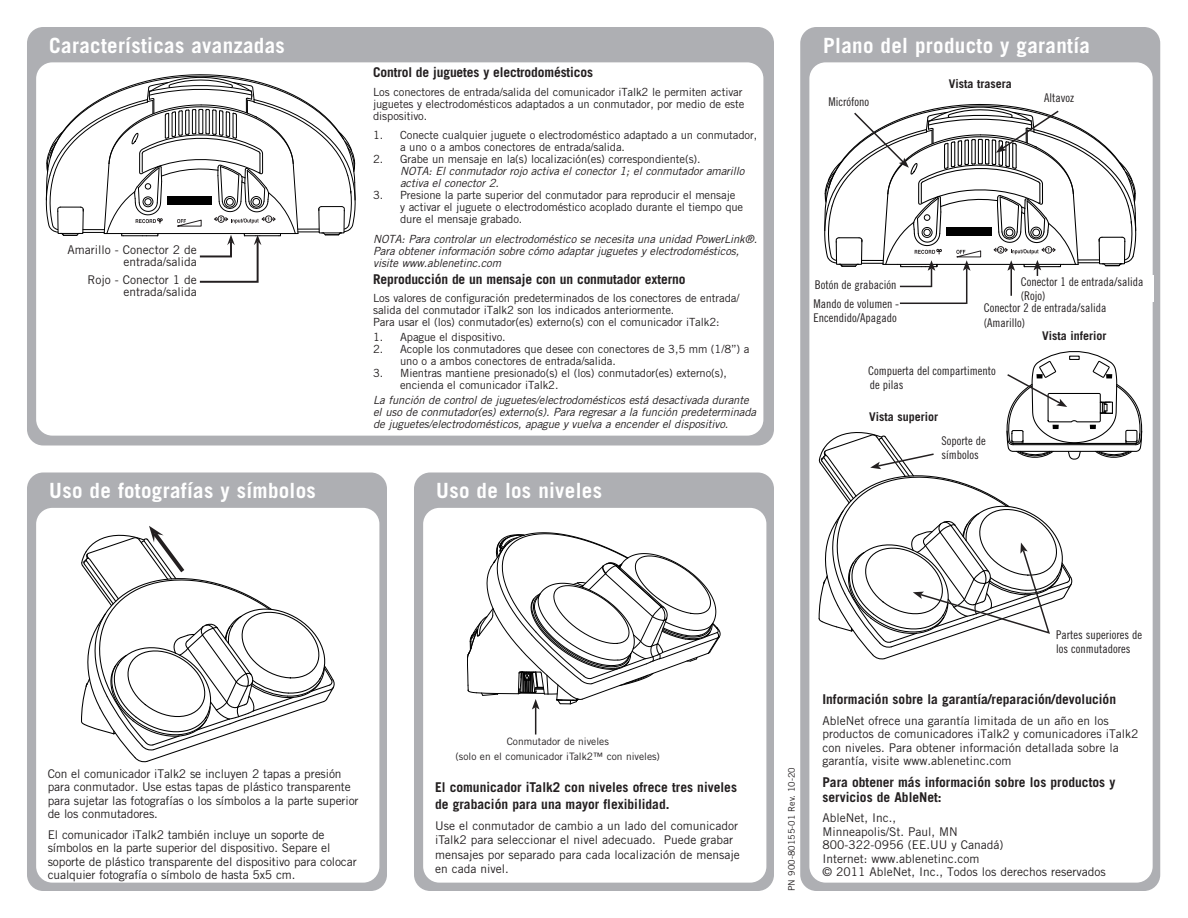
<style>
.page{position:relative;width:1188px;height:918px;background:#fff}
.page>*{position:absolute;margin:0;border:0;box-sizing:border-box;transform-origin:0 0}
.t1{font:700 21px "Trade Gothic LT Std";letter-spacing:.015em;color:#fff}
.t2{font:700 13.5px/15px "Trade Gothic LT Std";color:#231f20}
.secondary{font:12px/13.5px "Trade Gothic LT Std";color:#231f20}
.Captions{font:12px/14.4px "Trade Gothic LT Std Cn 18";color:#231f20}
.Captions-2{font:700 12px "Trade Gothic LT Std";color:#231f20}
.secondary-2{font:11.25px/12px "Trade Gothic LT Std";letter-spacing:-.01em;color:#231f20}
.Numbers{font:italic 11.25px/12px "Trade Gothic LT Std";letter-spacing:-.01em;color:#231f20}
.NOTES{font:italic 11.25px/12px "Trade Gothic LT Std";letter-spacing:-.01em;color:#231f20}
.t3{font:10.2px "Trade Gothic LT Std";color:#231f20}
.secondary-3{font:9px "Trade Gothic LT Std";color:#231f20}
.s1{font-style:normal}
</style>
<div class="page">
<div style="left:27px;top:27px;width:747px;height:419px;background:#aeafb3;border-radius:16px"></div>
<div style="left:36px;top:62px;width:727px;height:374px;background:#fff;border-radius:16px"></div>
<div style="left:800px;top:27px;width:360px;height:864px;background:#aeafb3;border-radius:16px"></div>
<div style="left:809px;top:62px;width:344px;height:821px;background:#fff;border-radius:16px"></div>
<div style="left:27px;top:472px;width:360px;height:419px;background:#aeafb3;border-radius:16px"></div>
<div style="left:36px;top:508px;width:343px;height:375px;background:#fff;border-radius:16px"></div>
<hr style="left:900px;top:303px;width:66px;height:1px;background:#231f20">
<hr style="left:966px;top:268px;width:1px;height:36px;background:#231f20">
<div style="left:1019px;top:276px;width:135px;height:26px;background:#fff"></div>
<hr style="left:1010px;top:268px;width:2px;height:28px;background:#231f20">
<div style="left:414px;top:472px;width:360px;height:419px;background:#aeafb3;border-radius:16px"></div>
<div style="left:423px;top:508px;width:343px;height:375px;background:#fff;border-radius:16px"></div>
<svg style="left:45px;top:74px;width:311px;height:209px"></svg>
<svg style="left:81px;top:526px;width:254px;height:237px"></svg>
<svg style="left:818px;top:351px;width:325px;height:309px"></svg>
<svg style="left:824px;top:104px;width:313px;height:183px"></svg>
<svg style="left:467px;top:532px;width:253px;height:203px"></svg>
<p class="t1" style="left:49px;top:33px;width:237px">Características avanzadas</p>
<p class="t1" style="left:823px;top:33px;width:268px">Plano del producto y garantía</p>
<p class="t2" style="left:373px;top:65px;width:221px">Control de juguetes y electrodomésticos</p>
<p class="secondary-2" style="left:373px;top:86px;width:373px">Los conectores de entrada/salida del comunicador iTalk2 le permiten activar juguetes y electrodomésticos adaptados a un conmutador, por medio de este dispositivo.</p>
<p class="secondary-2" style="left:400px;top:129px;width:359px;text-indent:-27px">1. Conecte cualquier juguete o electrodoméstico adaptado a un conmutador, a uno o a ambos conectores de entrada/salida.</p>
<p class="Numbers" style="left:400px;top:153px;width:346px;text-indent:-27px"><span class="s1">2. Grabe un mensaje en la(s) localización(es) correspondiente(s).<br></span>NOTA: El conmutador rojo activa el conector 1; el conmutador amarillo activa el conector 2.</p>
<p class="secondary-2" style="left:400px;top:189px;width:345px;text-indent:-27px">3. Presione la parte superior del conmutador para reproducir el mensaje<br>y activar el juguete o electrodoméstico acoplado durante el tiempo que dure el mensaje grabado.</p>
<p class="NOTES" style="left:373px;top:233px;width:386px">NOTA: Para controlar un electrodoméstico se necesita una unidad PowerLink®.<br>Para obtener información sobre cómo adaptar juguetes y electrodomésticos, visite www.ablenetinc.com</p>
<p class="t2" style="left:373px;top:272px;width:314px">Reproducción de un mensaje con un conmutador externo</p>
<p class="secondary-2" style="left:373px;top:292px;width:368px">Los valores de configuración predeterminados de los conectores de entrada/ salida del conmutador iTalk2 son los indicados anteriormente.<br>Para usar el (los) conmutador(es) externo(s) con el comunicador iTalk2:</p>
<p class="secondary-2" style="left:373px;top:331px;width:134px">1. Apague el dispositivo.</p>
<p class="secondary-2" style="left:400px;top:343px;width:351px;text-indent:-27px">2. Acople los conmutadores que desee con conectores de 3,5 mm (1/8”) a uno o a ambos conectores de entrada/salida.</p>
<p class="secondary-2" style="left:400px;top:367px;width:328px;text-indent:-27px">3. Mientras mantiene presionado(s) el (los) conmutador(es) externo(s), encienda el comunicador iTalk2.</p>
<p class="Numbers" style="left:373px;top:395px;width:385px">La función de control de juguetes/electrodomésticos está desactivada durante el uso de conmutador(es) externo(s). Para regresar a la función predeterminada de juguetes/electrodomésticos, apague y vuelva a encender el dispositivo.</p>
<p class="Captions-2" style="left:949px;top:76px;width:64px">Vista trasera</p>
<p class="Captions" style="left:1044px;top:90px;width:31px">Altavoz</p>
<p class="Captions" style="left:828px;top:95px;width:42px">Micrófono</p>
<p class="secondary" style="left:67px;top:244px;width:131px;line-height:12px;text-align:right">Amarillo - Conector 2 de entrada/salida</p>
<p class="secondary" style="left:87px;top:274px;width:111px;line-height:12px;text-align:right">Rojo - Conector 1 de entrada/salida</p>
<p class="Captions" style="left:1021px;top:274px;width:124px">Conector 1 de entrada/salida (Rojo)</p>
<p class="Captions" style="left:815px;top:277px;width:83px">Botón de grabación</p>
<p class="Captions" style="left:813px;top:296px;width:87px">Mando de volumen -<br>Encendido/Apagado</p>
<p class="Captions" style="left:984px;top:301px;width:124px">Conector 2 de entrada/salida (Amarillo)</p>
<p class="Captions-2" style="left:1042px;top:328px;width:66px">Vista inferior</p>
<p class="Captions" style="left:868px;top:363px;width:129px">Compuerta del compartimento de pilas</p>
<p class="Captions-2" style="left:869px;top:409px;width:70px">Vista superior</p>
<p class="t1" style="left:49px;top:478px;width:268px">Uso de fotografías y símbolos</p>
<p class="t1" style="left:436px;top:478px;width:167px">Uso de los niveles</p>
<p class="Captions" style="left:942px;top:433px;width:46px">Soporte de símbolos</p>
<p class="secondary" style="left:48px;top:767px;width:312px">Con el comunicador iTalk2 se incluyen 2 tapas a presión para conmutador. Use estas tapas de plástico transparente para sujetar las fotografías o los símbolos a la parte superior de los conmutadores.</p>
<p class="secondary" style="left:48px;top:827px;width:310px">El comunicador iTalk2 también incluye un soporte de símbolos en la parte superior del dispositivo. Separe el soporte de plástico transparente del dispositivo para colocar cualquier fotografía o símbolo de hasta 5x5 cm.</p>
<p class="t3" style="left:507px;top:735px;width:104px">Conmutador de niveles</p>
<p class="t3" style="left:456px;top:750px;width:206px">(solo en el comunicador iTalk2™ con niveles)</p>
<p class="t2" style="left:435px;top:779px;width:303px;line-height:16.2px">El comunicador iTalk2 con niveles ofrece tres niveles de grabación para una mayor flexibilidad.</p>
<p class="secondary" style="left:435px;top:818px;width:306px;line-height:14.4px">Use el conmutador de cambio a un lado del comunicador iTalk2 para seleccionar el nivel adecuado. Puede grabar mensajes por separado para cada localización de mensaje en cada nivel.</p>
<p class="secondary-3" style="left:786px;top:891px;width:125px;rotate:-90deg">PN 900-80155-01 Rev. 10-20</p>
<p class="Captions" style="left:1056px;top:627px;width:87px">Partes superiores de los conmutadores</p>
<p class="t2" style="left:822px;top:692px;width:295px">Información sobre la garantía/reparación/devolución</p>
<p class="secondary" style="left:822px;top:713px;width:318px">AbleNet ofrece una garantía limitada de un año en los productos de comunicadores iTalk2 y comunicadores iTalk2 con niveles. Para obtener información detallada sobre la garantía, visite www.ablenetinc.com</p>
<p class="t2" style="left:822px;top:774px;width:294px">Para obtener más información sobre los productos y servicios de AbleNet:</p>
<p class="secondary" style="left:822px;top:811px;width:285px">AbleNet, Inc.,<br>Minneapolis/St. Paul, MN<br>800-322-0956 (EE.UU y Canadá)<br>Internet: www.ablenetinc.com<br>© 2011 AbleNet, Inc., Todos los derechos reservados</p>
</div>
